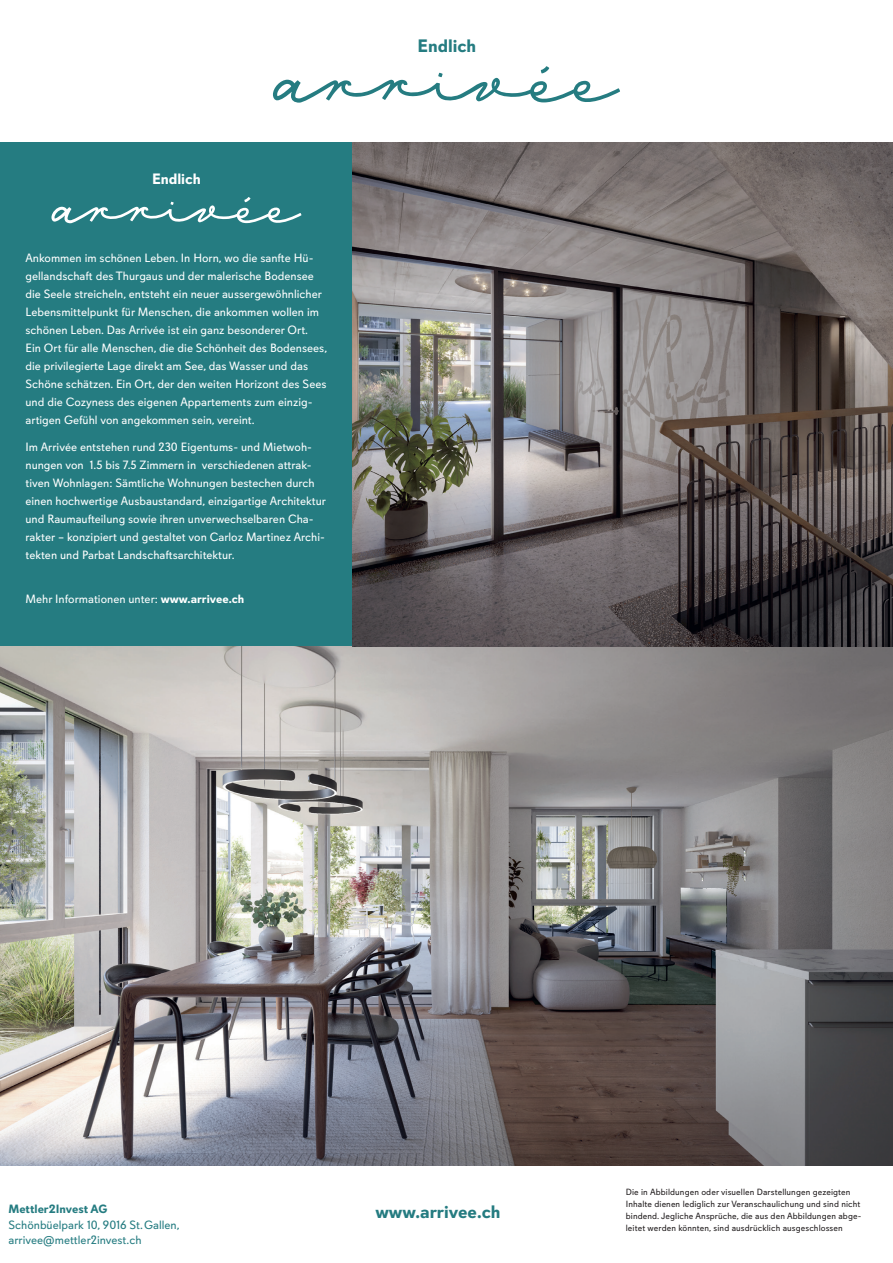
<style>
.page{position:relative;width:893px;height:1263px;background:#fff}
.page>*{position:absolute;margin:0;border:0;box-sizing:border-box;transform-origin:0 0}
.t1{font:700 18px "Davis Sans";color:#257c81}
.t2{font:700 15px "Davis Sans";color:#fff}
.t3{font:12px/18px "Davis Sans";color:#fff}
.t4{font:12px/15px "Davis Sans";color:#257c81}
.t5{font:700 12px "Davis Sans";color:#257c81}
.t6{font:9px/12px "Davis Sans";letter-spacing:.01em;color:#231f20}
.s1{font-weight:700}
</style>
<div class="page">
<div style="left:0;top:142px;width:353px;height:505px;background:#257c81"></div>
<img style="left:0;top:647px;width:893px;height:518px">
<img style="left:353px;top:142px;width:540px;height:505px">
<svg style="left:51px;top:197px;width:250px;height:27px"></svg>
<svg style="left:273px;top:66px;width:347px;height:37px"></svg>
<p class="t2" style="left:152px;top:170px;width:50px">Endlich</p>
<p class="t3" style="left:26px;top:249px;width:303px">Ankommen im schönen Leben. In Horn, wo die sanfte Hü&shy;gellandschaft des Thurgaus und der malerische Bodensee die Seele streicheln, entsteht ein neuer aussergewöhnlicher Lebensmittelpunkt für Menschen, die ankommen wollen im schönen Leben. Das Arrivée ist ein ganz besonderer Ort.<br>Ein Ort für alle Menschen, die die Schönheit des Bodensees, die privilegierte Lage direkt am See, das Wasser und das Schöne schätzen. Ein Ort, der den weiten Horizont des Sees und die Cozyness des eigenen Appartements zum einzig&shy;artigen Gefühl von angekommen sein, vereint.</p>
<p class="t3" style="left:26px;top:438px;width:302px">Im Arrivée entstehen rund 230 Eigentums- und Mietwoh&shy;nungen von 1.5 bis 7.5 Zimmern in verschiedenen attrak&shy;tiven Wohnlagen: Sämtliche Wohnungen bestechen durch einen hochwertige Ausbaustandard, einzigartige Architektur und Raumaufteilung sowie ihren unverwechselbaren Cha&shy;rakter – konzipiert und gestaltet von Carloz Martinez Archi&shy;tekten und Parbat Landschaftsarchitektur.</p>
<p class="t3" style="left:26px;top:590px;width:220px">Mehr Informationen unter: <span class="s1">www.arrivee.ch</span></p>
<h1 class="t1" style="left:418px;top:35px;width:60px">Endlich</h1>
<p class="t5" style="left:9px;top:1202px;width:101px">Mettler2Invest AG</p>
<p class="t4" style="left:9px;top:1217px;width:173px">Schönbüelpark 10, 9016 St.Gallen, arrivee@mettler2invest.ch</p>
<h1 class="t1" style="left:375px;top:1201px;width:127px">www.arrivee.ch</h1>
<p class="t6" style="left:626px;top:1186px;width:237px">Die in Abbildungen oder visuellen Darstellungen gezeigten Inhalte dienen lediglich zur Veranschaulichung und sind nicht bindend. Jegliche Ansprüche, die aus den Abbildungen abge&shy;leitet werden könnten, sind ausdrücklich ausgeschlossen</p>
</div>
